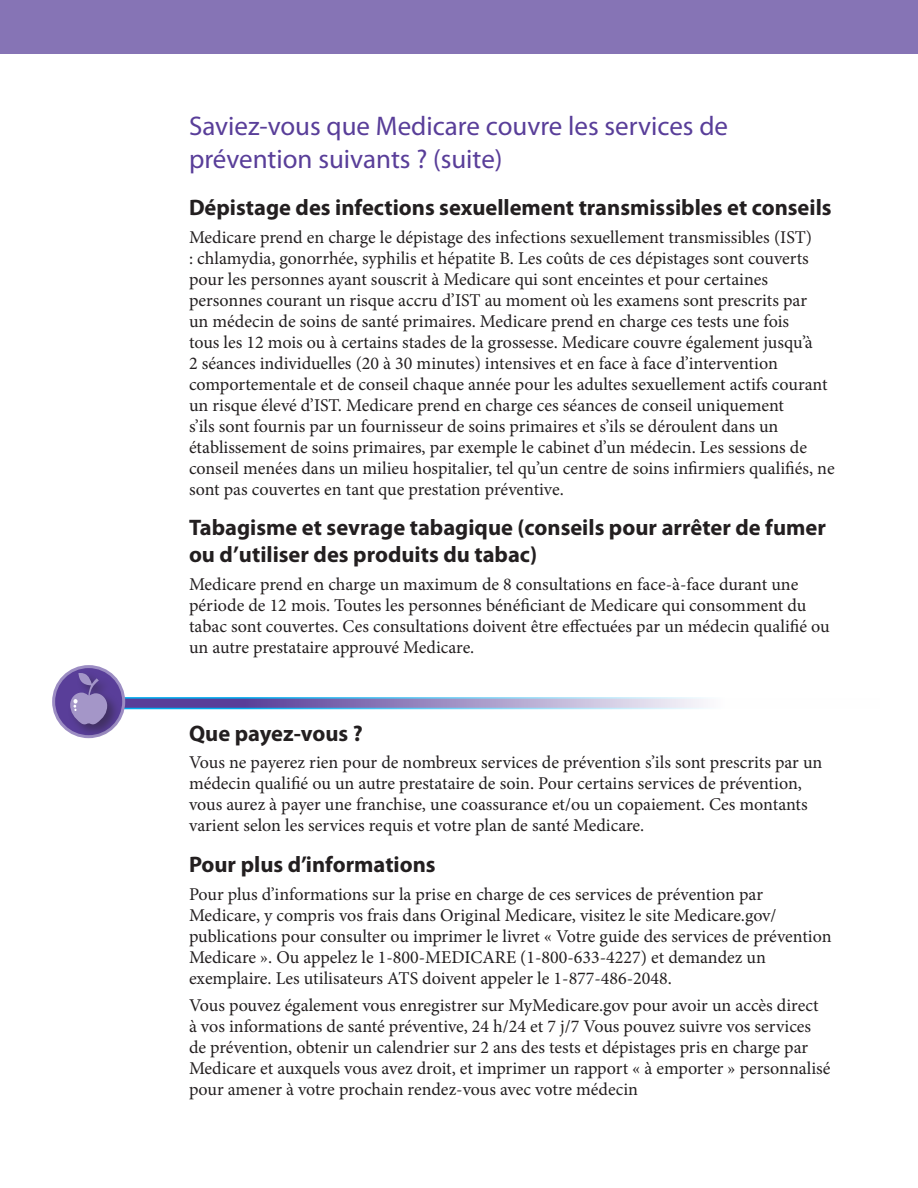
<style>
.page{position:relative;width:918px;height:1188px;background:#fff}
.page>*{position:absolute;margin:0;border:0;box-sizing:border-box;transform-origin:0 0}
.t1{font:27px/32.4px "Myriad Pro";color:#593e99}
.t2{font:700 22.5px/27px "Myriad Pro";color:#231f20}
.PS_text{font:18px/21px "Minion Pro";color:#231f20}
</style>
<div class="page">
<div style="left:0;top:0;width:918px;height:54px;background:#8674b5"></div>
<svg style="left:124px;top:697px;width:584px;height:12px;background:#8c98cc"></svg>
<svg style="left:54px;top:667px;width:70px;height:70px"></svg>
<div style="left:52px;top:665px;width:73px;height:73px;border:3px solid #9c8dc3;border-radius:50%"></div>
<div style="left:68px;top:671px;width:53px;height:67px;background:#231f20;opacity:.45"></div>
<svg style="left:70px;top:673px;width:37px;height:51px;background:#826faf"></svg>
<h1 class="t1" style="left:189px;top:110px;width:541px">Saviez-vous que Medicare couvre les services de prévention suivants ? (suite)</h1>
<h1 class="t2" style="left:189px;top:193px;width:644px">Dépistage des infections sexuellement transmissibles et conseils</h1>
<h1 class="PS_text" style="left:189px;top:227px;width:647px">Medicare prend en charge le dépistage des infections sexuellement transmissibles (IST)<br>: chlamydia, gonorrhée, syphilis et hépatite B. Les coûts de ces dépistages sont couverts pour les personnes ayant souscrit à Medicare qui sont enceintes et pour certaines personnes courant un risque accru d’IST au moment où les examens sont prescrits par<br>un médecin de soins de santé primaires. Medicare prend en charge ces tests une fois<br>tous les 12 mois ou à certains stades de la grossesse. Medicare couvre également jusqu’à<br>2 séances individuelles (20 à 30 minutes) intensives et en face à face d’intervention comportementale et de conseil chaque année pour les adultes sexuellement actifs courant un risque élevé d’IST. Medicare prend en charge ces séances de conseil uniquement<br>s’ils sont fournis par un fournisseur de soins primaires et s’ils se déroulent dans un établissement de soins primaires, par exemple le cabinet d’un médecin. Les sessions de conseil menées dans un milieu hospitalier, tel qu’un centre de soins infirmiers qualifiés, ne sont pas couvertes en tant que prestation préventive.</h1>
<h1 class="t2" style="left:189px;top:513px;width:638px">Tabagisme et sevrage tabagique (conseils pour arrêter de fumer ou d’utiliser des produits du tabac)</h1>
<h1 class="PS_text" style="left:189px;top:574px;width:642px">Medicare prend en charge un maximum de 8 consultations en face-à-face durant une période de 12 mois. Toutes les personnes bénéficiant de Medicare qui consomment du tabac sont couvertes. Ces consultations doivent être effectuées par un médecin qualifié ou un autre prestataire approuvé Medicare.</h1>
<h1 class="t2" style="left:189px;top:719px;width:175px">Que payez-vous ?</h1>
<h1 class="PS_text" style="left:189px;top:752px;width:635px">Vous ne payerez rien pour de nombreux services de prévention s’ils sont prescrits par un médecin qualifié ou un autre prestataire de soin. Pour certains services de prévention, vous aurez à payer une franchise, une coassurance et/ou un copaiement. Ces montants varient selon les services requis et votre plan de santé Medicare.</h1>
<h1 class="t2" style="left:189px;top:850px;width:248px">Pour plus d’informations</h1>
<h1 class="PS_text" style="left:189px;top:884px;width:589px">Pour plus d’informations sur la prise en charge de ces services de prévention par<br>Medicare, y compris vos frais dans Original Medicare, visitez le site Medicare.gov/</h1>
<p class="PS_text" style="left:189px;top:926px;width:644px">publications pour consulter ou imprimer le livret « Votre guide des services de prévention<br>Medicare ». Ou appelez le 1-800-MEDICARE (1-800-633-4227) et demandez un exemplaire. Les utilisateurs ATS doivent appeler le 1-877-486-2048.</p>
<p class="PS_text" style="left:189px;top:995px;width:643px">Vous pouvez également vous enregistrer sur MyMedicare.gov pour avoir un accès direct à vos informations de santé préventive, 24 h/24 et 7 j/7 Vous pouvez suivre vos services de prévention, obtenir un calendrier sur 2 ans des tests et dépistages pris en charge par Medicare et auxquels vous avez droit, et imprimer un rapport « à emporter » personnalisé pour amener à votre prochain rendez-vous avec votre médecin</p>
</div>
